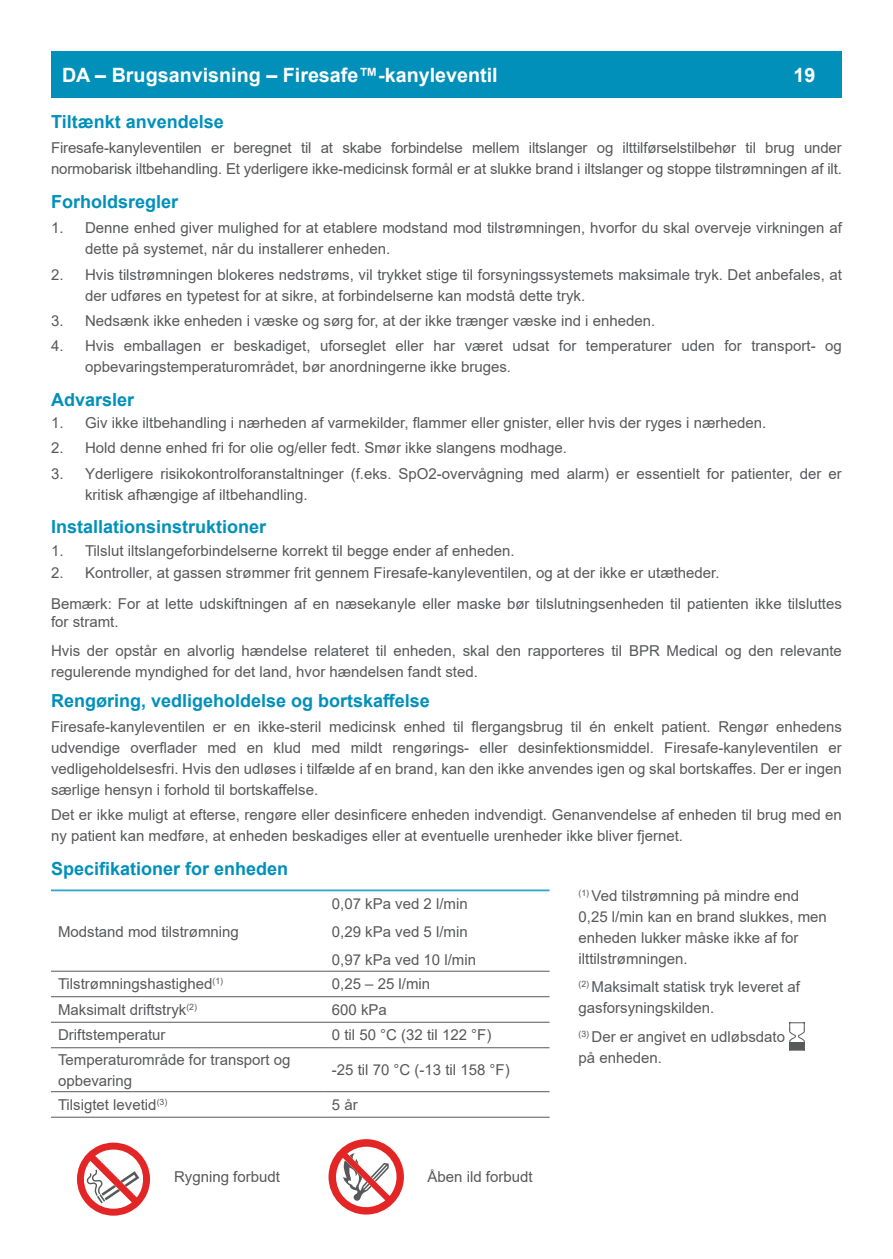
<style>
.page{position:relative;width:893px;height:1259px;background:#fff}
.page>*{position:absolute;margin:0;border:0;box-sizing:border-box;transform-origin:0 0}
.t1{font:700 19.8px "Arial";color:#fff}
.t2{font:700 18px "Arial";color:#0090ba}
.t3{font:15px/21px "Arial";color:#57585a}
</style>
<div class="page">
<svg style="left:51px;top:997px;width:274px;height:96px"></svg>
<svg style="left:325px;top:997px;width:480px;height:96px"></svg>
<hr style="left:51px;top:996px;width:274px;height:1px;background:#57585a">
<hr style="left:325px;top:996px;width:225px;height:1px;background:#57585a">
<hr style="left:51px;top:1021px;width:274px;height:1px;background:#57585a">
<hr style="left:325px;top:1021px;width:225px;height:1px;background:#57585a">
<hr style="left:51px;top:1047px;width:274px;height:1px;background:#57585a">
<hr style="left:325px;top:1047px;width:225px;height:1px;background:#57585a">
<hr style="left:51px;top:1091px;width:274px;height:1px;background:#57585a">
<hr style="left:325px;top:1091px;width:225px;height:1px;background:#57585a">
<hr style="left:51px;top:1116px;width:274px;height:1px;background:#57585a">
<hr style="left:325px;top:1116px;width:225px;height:1px;background:#57585a">
<hr style="left:51px;top:889px;width:274px;height:2px;background:#31a8ca">
<hr style="left:325px;top:889px;width:225px;height:2px;background:#31a8ca">
<hr style="left:51px;top:970px;width:274px;height:1px;background:#57585a">
<hr style="left:325px;top:970px;width:225px;height:1px;background:#57585a">
<svg style="left:789px;top:1022px;width:16px;height:28px"></svg>
<svg style="left:77px;top:1142px;width:73px;height:73px"></svg>
<div style="left:328px;top:1139px;width:76px;height:75px;background:#e32525;border-radius:50%"></div>
<svg style="left:336px;top:1146px;width:60px;height:61px"></svg>
<div style="left:51px;top:51px;width:791px;height:47px;background:#0090ba"></div>
<h1 class="t1" style="left:62px;top:61px;width:437px">DA – Brugsanvisning – Firesafe™-kanyleventil</h1>
<h1 class="t1" style="left:793px;top:61px;width:23px">19</h1>
<p class="t2" style="left:51px;top:109px;width:174px">Tiltænkt anvendelse</p>
<p class="t3" style="left:51px;top:137px;width:792px">Firesafe-kanyleventilen er beregnet til at skabe forbindelse mellem iltslanger og ilttilførselstilbehør til brug under normobarisk iltbehandling. Et yderligere ikke-medicinsk formål er at slukke brand i iltslanger og stoppe tilstrømningen af ilt.</p>
<p class="t2" style="left:51px;top:189px;width:129px">Forholdsregler</p>
<p class="t3" style="left:85px;top:217px;width:758px;text-indent:-34px">1. Denne enhed giver mulighed for at etablere modstand mod tilstrømningen, hvorfor du skal overveje virkningen af dette på systemet, når du installerer enheden.</p>
<p class="t3" style="left:85px;top:264px;width:758px;text-indent:-34px">2. Hvis tilstrømningen blokeres nedstrøms, vil trykket stige til forsyningssystemets maksimale tryk. Det anbefales, at der udføres en typetest for at sikre, at forbindelserne kan modstå dette tryk.</p>
<p class="t3" style="left:51px;top:310px;width:606px">3. Nedsænk ikke enheden i væske og sørg for, at der ikke trænger væske ind i enheden.</p>
<p class="t3" style="left:85px;top:335px;width:758px;text-indent:-34px">4. Hvis emballagen er beskadiget, uforseglet eller har været udsat for temperaturer uden for transport- og opbevaringstemperaturområdet, bør anordningerne ikke bruges.</p>
<p class="t2" style="left:51px;top:387px;width:85px">Advarsler</p>
<p class="t3" style="left:51px;top:412px;width:717px">1. Giv ikke iltbehandling i nærheden af varmekilder, flammer eller gnister, eller hvis der ryges i nærheden.</p>
<p class="t3" style="left:51px;top:437px;width:517px">2. Hold denne enhed fri for olie og/eller fedt. Smør ikke slangens modhage.</p>
<p class="t3" style="left:85px;top:463px;width:758px;text-indent:-34px">3. Yderligere risikokontrolforanstaltninger (f.eks. SpO2-overvågning med alarm) er essentielt for patienter, der er kritisk afhængige af iltbehandling.</p>
<p class="t2" style="left:51px;top:514px;width:217px">Installationsinstruktioner</p>
<p class="t3" style="left:51px;top:540px;width:465px">1. Tilslut iltslangeforbindelserne korrekt til begge ender af enheden.</p>
<p class="t3" style="left:51px;top:557px;width:792px;line-height:30.9px">2. Kontroller, at gassen strømmer frit gennem Firesafe-kanyleventilen, og at der ikke er utætheder.<br>Bemærk: For at lette udskiftningen af en næsekanyle eller maske bør tilslutningsenheden til patienten ikke tilsluttes</p>
<p class="t3" style="left:51px;top:606px;width:792px;line-height:29.4px">for stramt.<br>Hvis der opstår en alvorlig hændelse relateret til enheden, skal den rapporteres til BPR Medical og den relevante</p>
<p class="t3" style="left:51px;top:661px;width:428px">regulerende myndighed for det land, hvor hændelsen fandt sted.</p>
<p class="t2" style="left:51px;top:687px;width:380px">Rengøring, vedligeholdelse og bortskaffelse</p>
<p class="t3" style="left:51px;top:716px;width:792px;text-align:justify">Firesafe-kanyleventilen er en ikke-steril medicinsk enhed til flergangsbrug til én enkelt patient. Rengør enhedens udvendige overflader med en klud med mildt rengørings- eller desinfektionsmiddel. Firesafe-kanyleventilen er vedligeholdelsesfri. Hvis den udløses i tilfælde af en brand, kan den ikke anvendes igen og skal bortskaffes. Der er ingen særlige hensyn i forhold til bortskaffelse.</p>
<p class="t3" style="left:51px;top:804px;width:792px">Det er ikke muligt at efterse, rengøre eller desinficere enheden indvendigt. Genanvendelse af enheden til brug med en ny patient kan medføre, at enheden beskadiges eller at eventuelle urenheder ikke bliver fjernet.</p>
<p class="t2" style="left:51px;top:856px;width:239px">Specifikationer for enheden</p>
<p class="t3" style="left:332px;top:889px;width:146px;line-height:27.9px">0,07 kPa ved 2 l/min<br>0,29 kPa ved 5 l/min<br>0,97 kPa ved 10 l/min</p>
<p class="t3" style="left:578px;top:885px;width:250px"><sup>(1)</sup> Ved tilstrømning på mindre end<br>0,25 l/min kan en brand slukkes, men enheden lukker måske ikke af for ilttilstrømningen.</p>
<p class="t3" style="left:578px;top:976px;width:223px"><sup>(2)</sup> Maksimalt statisk tryk leveret af gasforsyningskilden.</p>
<p class="t3" style="left:578px;top:1025px;width:208px"><sup>(3)</sup> Der er angivet en udløbsdato på enheden.</p>
<p class="t3" style="left:58px;top:920px;width:182px">Modstand mod tilstrømning</p>
<p class="t3" style="left:58px;top:973px;width:167px">Tilstrømningshastighed<sup>(1)</sup></p>
<p class="t3" style="left:332px;top:973px;width:100px">0,25 – 25 l/min</p>
<p class="t3" style="left:58px;top:999px;width:141px">Maksimalt driftstryk<sup>(2)</sup></p>
<p class="t3" style="left:332px;top:999px;width:57px">600 kPa</p>
<p class="t3" style="left:58px;top:1024px;width:109px">Driftstemperatur</p>
<p class="t3" style="left:332px;top:1024px;width:161px">0 til 50 °C (32 til 122 °F)</p>
<p class="t3" style="left:58px;top:1048px;width:234px">Temperaturområde for transport og opbevaring</p>
<p class="t3" style="left:332px;top:1059px;width:179px">-25 til 70 °C (-13 til 158 °F)</p>
<p class="t3" style="left:58px;top:1094px;width:111px">Tilsigtet levetid<sup>(3)</sup></p>
<p class="t3" style="left:332px;top:1094px;width:27px">5 år</p>
<p class="t3" style="left:174px;top:1166px;width:107px">Rygning forbudt</p>
<p class="t3" style="left:428px;top:1166px;width:107px">Åben ild forbudt</p>
</div>
